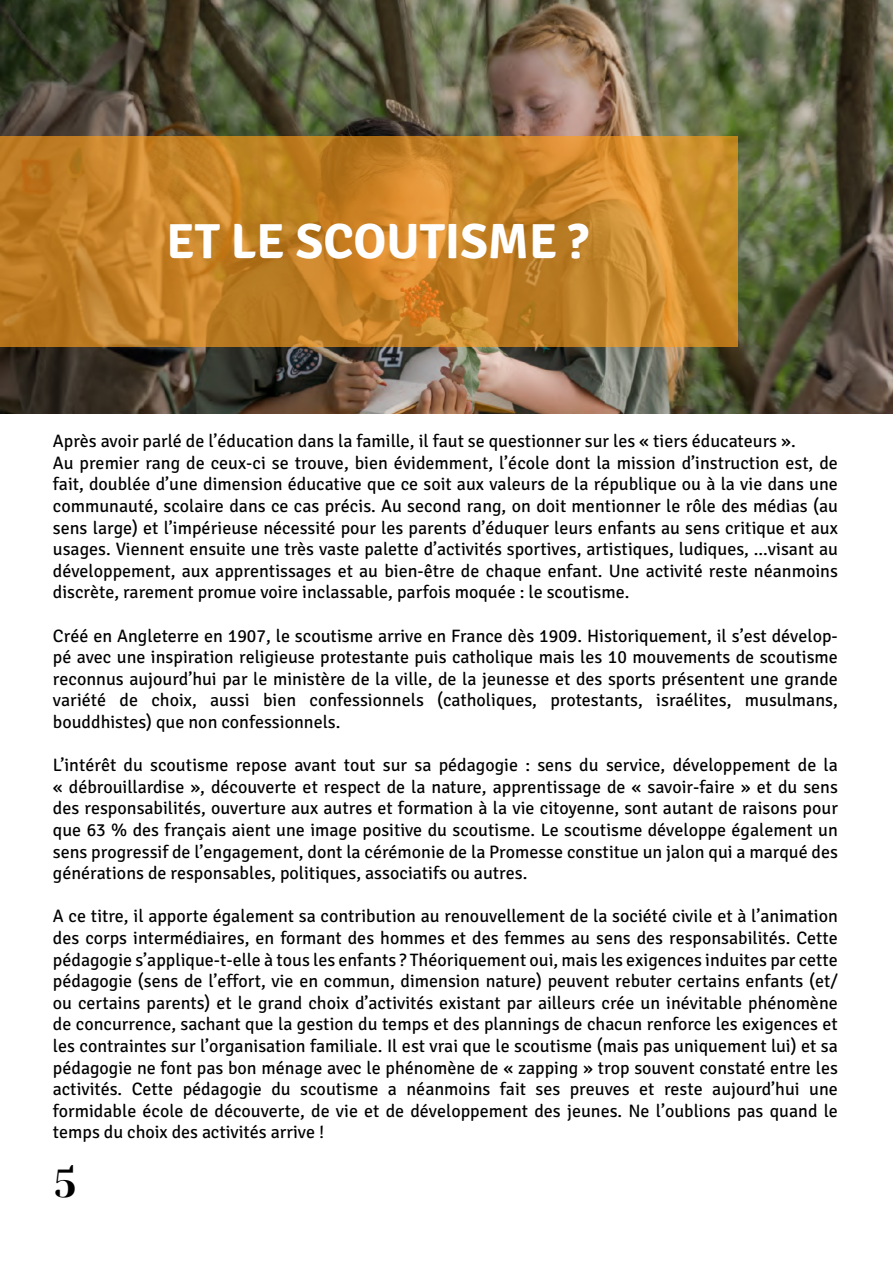
<style>
.page{position:relative;width:893px;height:1263px;background:#fff}
.page>*{position:absolute;margin:0;border:0;box-sizing:border-box;transform-origin:0 0}
.t1{font:700 49.5px "Signika Negative";color:#fff}
.t2{font:39px "Yeseva One";color:#000}
.t3{font:18px/21.6px "Signika Negative";color:#000;text-align:justify}
</style>
<div class="page">
<img style="left:0;top:0;width:893px;height:414px">
<svg style="left:0;top:136px;width:738px;height:211px"></svg>
<hr style="left:892px;top:143px;width:1px;height:193px;background:#ff9e1a">
<h1 class="t1" style="left:166px;top:212px;width:424px">ET LE SCOUTISME ?</h1>
<p class="t3" style="left:53px;top:431px;width:786px;text-align:left">Après avoir parlé de l’éducation dans la famille, il faut se questionner sur les « tiers éducateurs ».<br>Au premier rang de ceux-ci se trouve, bien évidemment, l’école dont la mission d’instruction est, de fait, doublée d’une dimension éducative que ce soit aux valeurs de la république ou à la vie dans une communauté, scolaire dans ce cas précis. Au second rang, on doit mentionner le rôle des médias (au sens large) et l’impérieuse nécessité pour les parents d’éduquer leurs enfants au sens critique et aux usages. Viennent ensuite une très vaste palette d’activités sportives, artistiques, ludiques, ...visant au développement, aux apprentissages et au bien-être de chaque enfant. Une activité reste néanmoins discrète, rarement promue voire inclassable, parfois moquée : le scoutisme.</p>
<p class="t3" style="left:53px;top:625px;width:786px">Créé en Angleterre en 1907, le scoutisme arrive en France dès 1909. Historiquement, il s’est dévelop&shy;pé avec une inspiration religieuse protestante puis catholique mais les 10 mouvements de scoutisme reconnus aujourd’hui par le ministère de la ville, de la jeunesse et des sports présentent une grande variété de choix, aussi bien confessionnels (catholiques, protestants, israélites, musulmans, bouddhistes) que non confessionnels.</p>
<p class="t3" style="left:53px;top:755px;width:786px">L’intérêt du scoutisme repose avant tout sur sa pédagogie : sens du service, développement de la « débrouillardise », découverte et respect de la nature, apprentissage de « savoir-faire » et du sens des responsabilités, ouverture aux autres et formation à la vie citoyenne, sont autant de raisons pour que 63 % des français aient une image positive du scoutisme. Le scoutisme développe également un sens progressif de l’engagement, dont la cérémonie de la Promesse constitue un jalon qui a marqué des générations de responsables, politiques, associatifs ou autres.</p>
<p class="t3" style="left:53px;top:906px;width:786px">A ce titre, il apporte également sa contribution au renouvellement de la société civile et à l’animation des corps intermédiaires, en formant des hommes et des femmes au sens des responsabilités. Cette pédagogie s’applique-t-elle à tous les enfants ? Théoriquement oui, mais les exigences induites par cette pédagogie (sens de l’effort, vie en commun, dimension nature) peuvent rebuter certains enfants (et/ ou certains parents) et le grand choix d’activités existant par ailleurs crée un inévitable phénomène de concurrence, sachant que la gestion du temps et des plannings de chacun renforce les exigences et les contraintes sur l’organisation familiale. Il est vrai que le scoutisme (mais pas uniquement lui) et sa pédagogie ne font pas bon ménage avec le phénomène de « zapping » trop souvent constaté entre les activités. Cette pédagogie du scoutisme a néanmoins fait ses preuves et reste aujourd’hui une formidable école de découverte, de vie et de développement des jeunes. Ne l’oublions pas quand le temps du choix des activités arrive !</p>
<h2 class="t2" style="left:54px;top:1154px;width:24px">5</h2>
</div>
